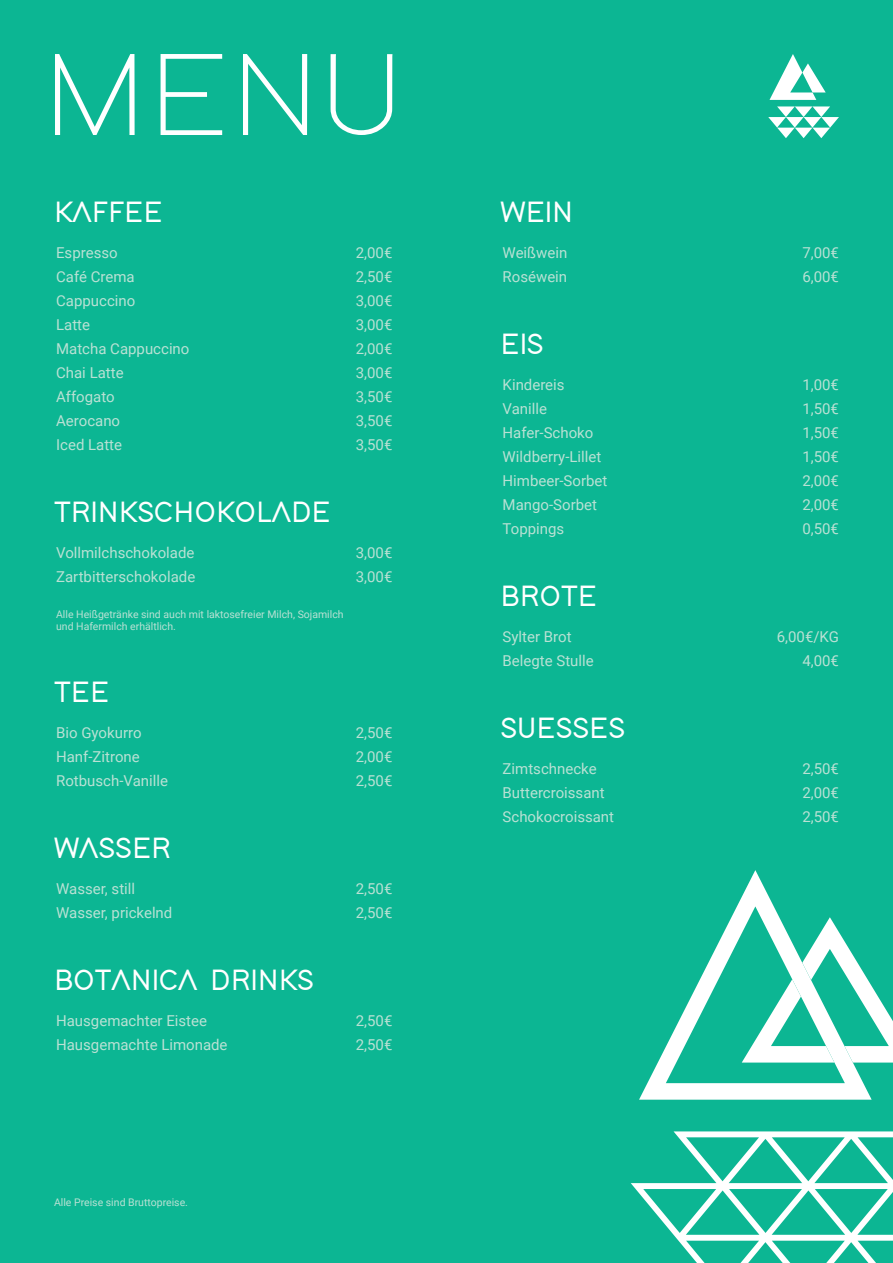
<style>
.page{position:relative;width:893px;height:1263px;background:#0cb693}
.page>*{position:absolute;margin:0;border:0;box-sizing:border-box;transform-origin:0 0}
.t1{font:500 119.1px "Adam";color:#fff;scale:1.08 1}
.t2{font:700 30px "Adam";color:#fff}
.t3{font:15px "Roboto";color:#bae1d4}
.t4{font:10.5px/12px "Roboto";color:#bae1d4}
</style>
<div class="page">
<svg style="left:769px;top:54px;width:57px;height:46px"></svg>
<svg style="left:768px;top:106px;width:71px;height:32px"></svg>
<svg style="left:631px;top:1131px;width:262px;height:132px"></svg>
<svg style="left:872px;top:987px;width:21px;height:75px"></svg>
<svg style="left:639px;top:870px;width:233px;height:230px"></svg>
<p class="t1" style="left:42px;top:44px;width:335px">MENU</p>
<p class="t2" style="left:54px;top:199px;width:110px">KAFFEE</p>
<p class="t3" style="left:56px;top:242px;width:63px">Espresso</p>
<p class="t3" style="left:356px;top:242px;width:38px">2,00€</p>
<p class="t3" style="left:56px;top:266px;width:80px">Café Crema</p>
<p class="t3" style="left:356px;top:266px;width:38px">2,50€</p>
<p class="t3" style="left:56px;top:290px;width:81px">Cappuccino</p>
<p class="t3" style="left:356px;top:290px;width:38px">3,00€</p>
<p class="t3" style="left:56px;top:314px;width:35px">Latte</p>
<p class="t3" style="left:356px;top:314px;width:38px">3,00€</p>
<p class="t3" style="left:56px;top:338px;width:135px">Matcha Cappuccino</p>
<p class="t3" style="left:356px;top:338px;width:38px">2,00€</p>
<p class="t3" style="left:56px;top:362px;width:69px">Chai Latte</p>
<p class="t3" style="left:356px;top:362px;width:38px">3,00€</p>
<p class="t3" style="left:56px;top:386px;width:60px">Affogato</p>
<p class="t3" style="left:356px;top:386px;width:38px">3,50€</p>
<p class="t3" style="left:56px;top:410px;width:66px">Aerocano</p>
<p class="t3" style="left:356px;top:410px;width:38px">3,50€</p>
<p class="t3" style="left:56px;top:434px;width:68px">Iced Latte</p>
<p class="t3" style="left:356px;top:434px;width:38px">3,50€</p>
<p class="t2" style="left:54px;top:499px;width:278px">TRINKSCHOKOLADE</p>
<p class="t3" style="left:56px;top:542px;width:140px">Vollmilchschokolade</p>
<p class="t3" style="left:356px;top:542px;width:38px">3,00€</p>
<p class="t3" style="left:56px;top:566px;width:141px">Zartbitterschokolade</p>
<p class="t3" style="left:356px;top:566px;width:38px">3,00€</p>
<p class="t4" style="left:56px;top:608px;width:289px">Alle Heißgetränke sind auch mit laktosefreier Milch, Sojamilch und Hafermilch erhältlich.</p>
<p class="t2" style="left:54px;top:679px;width:57px">TEE</p>
<p class="t3" style="left:56px;top:722px;width:87px">Bio Gyokurro</p>
<p class="t3" style="left:356px;top:722px;width:38px">2,50€</p>
<p class="t3" style="left:56px;top:746px;width:85px">Hanf-Zitrone</p>
<p class="t3" style="left:356px;top:746px;width:38px">2,00€</p>
<p class="t3" style="left:56px;top:770px;width:113px">Rotbusch-Vanille</p>
<p class="t3" style="left:356px;top:770px;width:38px">2,50€</p>
<p class="t2" style="left:54px;top:835px;width:118px">WASSER</p>
<p class="t3" style="left:56px;top:878px;width:81px">Wasser, still</p>
<p class="t3" style="left:356px;top:878px;width:38px">2,50€</p>
<p class="t3" style="left:56px;top:902px;width:118px">Wasser, prickelnd</p>
<p class="t3" style="left:356px;top:902px;width:38px">2,50€</p>
<p class="t2" style="left:54px;top:967px;width:262px">BOTANICA DRINKS</p>
<p class="t3" style="left:56px;top:1010px;width:152px">Hausgemachter Eistee</p>
<p class="t3" style="left:356px;top:1010px;width:38px">2,50€</p>
<p class="t3" style="left:56px;top:1034px;width:173px">Hausgemachte Limonade</p>
<p class="t3" style="left:356px;top:1034px;width:38px">2,50€</p>
<p class="t4" style="left:54px;top:1196px;width:135px">Alle Preise sind Bruttopreise.</p>
<p class="t2" style="left:500px;top:199px;width:74px">WEIN</p>
<p class="t3" style="left:503px;top:242px;width:66px">Weißwein</p>
<p class="t3" style="left:802px;top:242px;width:38px">7,00€</p>
<p class="t3" style="left:503px;top:266px;width:66px">Roséwein</p>
<p class="t3" style="left:802px;top:266px;width:38px">6,00€</p>
<p class="t2" style="left:500px;top:331px;width:45px">EIS</p>
<p class="t3" style="left:503px;top:374px;width:63px">Kindereis</p>
<p class="t3" style="left:802px;top:374px;width:38px">1,00€</p>
<p class="t3" style="left:503px;top:398px;width:46px">Vanille</p>
<p class="t3" style="left:802px;top:398px;width:38px">1,50€</p>
<p class="t3" style="left:503px;top:422px;width:92px">Hafer-Schoko</p>
<p class="t3" style="left:802px;top:422px;width:38px">1,50€</p>
<p class="t3" style="left:503px;top:446px;width:100px">Wildberry-Lillet</p>
<p class="t3" style="left:802px;top:446px;width:38px">1,50€</p>
<p class="t3" style="left:503px;top:470px;width:106px">Himbeer-Sorbet</p>
<p class="t3" style="left:802px;top:470px;width:38px">2,00€</p>
<p class="t3" style="left:503px;top:494px;width:96px">Mango-Sorbet</p>
<p class="t3" style="left:802px;top:494px;width:38px">2,00€</p>
<p class="t3" style="left:503px;top:518px;width:63px">Toppings</p>
<p class="t3" style="left:802px;top:518px;width:38px">0,50€</p>
<p class="t2" style="left:500px;top:583px;width:98px">BROTE</p>
<p class="t3" style="left:503px;top:626px;width:70px">Sylter Brot</p>
<p class="t3" style="left:777px;top:626px;width:64px">6,00€/KG</p>
<p class="t3" style="left:503px;top:650px;width:93px">Belegte Stulle</p>
<p class="t3" style="left:802px;top:650px;width:38px">4,00€</p>
<p class="t2" style="left:500px;top:715px;width:126px">SUESSES</p>
<p class="t3" style="left:503px;top:758px;width:95px">Zimtschnecke</p>
<p class="t3" style="left:802px;top:758px;width:38px">2,50€</p>
<p class="t3" style="left:503px;top:782px;width:104px">Buttercroissant</p>
<p class="t3" style="left:802px;top:782px;width:38px">2,00€</p>
<p class="t3" style="left:503px;top:806px;width:113px">Schokocroissant</p>
<p class="t3" style="left:802px;top:806px;width:38px">2,50€</p>
</div>
